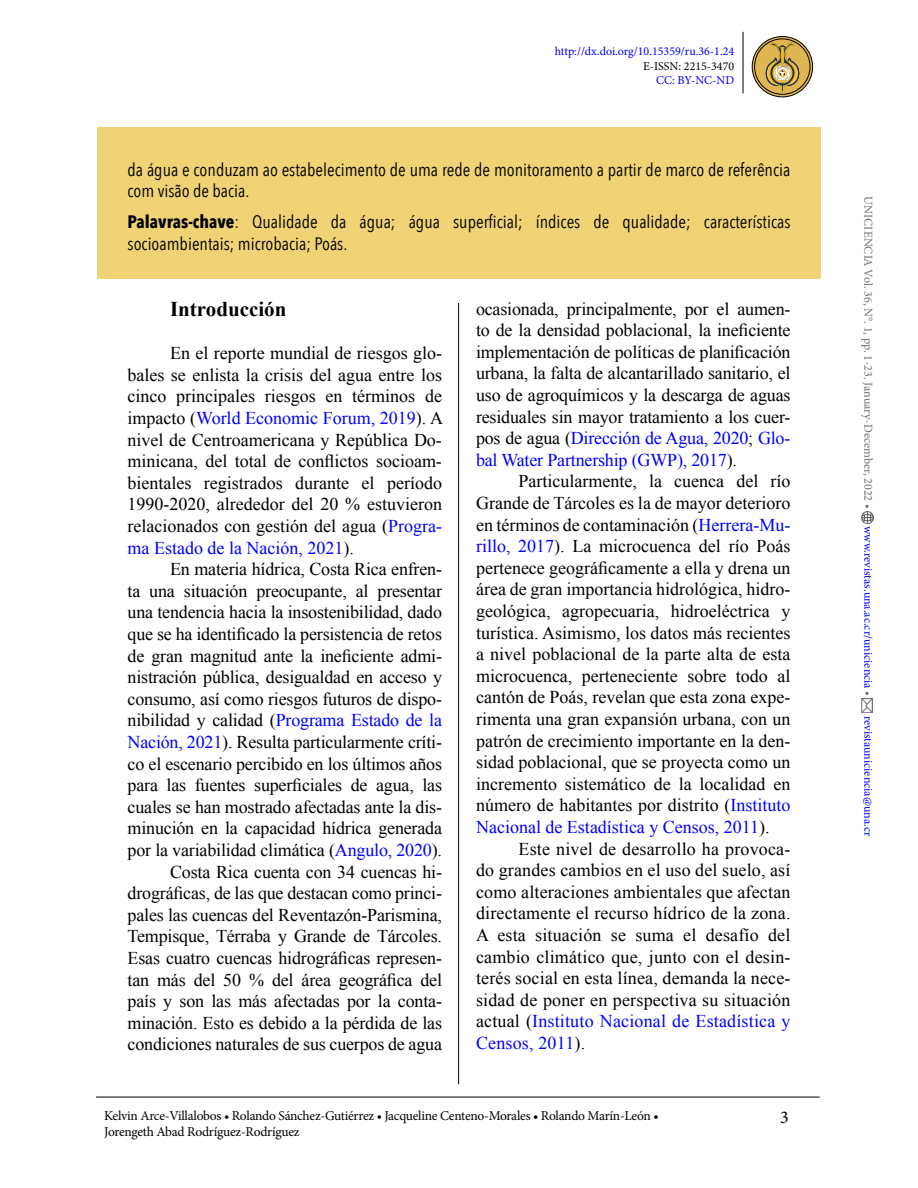
<style>
.page{position:relative;width:918px;height:1188px;background:#fff}
.page>*{position:absolute;margin:0;border:0;box-sizing:border-box;transform-origin:0 0}
.t1{font:700 21px "Times New Roman";color:#000}
.t2{font:18px/21.6px "Times New Roman";letter-spacing:-.01em;color:#000;text-align:justify}
.t3{font:18px/21.6px "Avenir Next Condensed";color:#000}
.t4{font:18px "Minion Pro";color:#000}
.t5{font:13.5px/16.2px "Minion Pro";letter-spacing:-.02em;color:#000}
.t6{font:12px "Minion Pro";color:#00f}
.t7{font:12px "Minion Pro";color:#706f6f}
.t8{font:12px "Minion Pro";color:#000}
.s1{font-weight:700}
.s2{color:#00f}
.s3{color:#706f6f}
</style>
<div class="page">
<hr style="left:743px;top:32px;width:1px;height:61px;background:#000">
<hr style="left:458px;top:110px;width:1px;height:974px;background:#000">
<svg style="left:862px;top:511px;width:12px;height:12px"></svg>
<img style="left:862px;top:699px;width:10px;height:14px">
<hr style="left:96px;top:1097px;width:724px;height:1px;background:#000">
<svg style="left:752px;top:37px;width:61px;height:60px"></svg>
<div style="left:754px;top:39px;width:56px;height:56px;border:1px solid #000;border-radius:50%"></div>
<div style="left:752px;top:36px;width:61px;height:61px;border:1px solid #000;border-radius:50%"></div>
<svg style="left:766px;top:42px;width:33px;height:50px;background:#bc9f53"></svg>
<div style="left:433px;top:106px;width:52px;height:196px;background:#fff"></div>
<div style="left:97px;top:128px;width:724px;height:151px;background:#efd375"></div>
<p class="t6" style="left:555px;top:44px;width:181px">http://dx.doi.org/10.15359/ru.36-1.24</p>
<p class="t8" style="left:643px;top:58px;width:93px">E-ISSN: 2215-3470</p>
<p class="t6" style="left:656px;top:72px;width:80px">CC: BY-NC-ND</p>
<p class="t3" style="left:128px;top:158px;width:664px">da água e conduzam ao estabelecimento de uma rede de monitoramento a partir de marco de referência com visão de bacia.</p>
<p class="t3" style="left:128px;top:210px;width:664px"><span class="s1">Palavras-chave</span>: Qualidade da água; água superficial; índices de qualidade; características socioambientais; microbacia; Poás.</p>
<p class="t1" style="left:170px;top:295px;width:118px">Introducción</p>
<p class="t2" style="left:128px;top:342px;width:317px;text-indent:43px">En el reporte mundial de riesgos glo&shy;bales se enlista la crisis del agua entre los cinco principales riesgos en términos de impacto (<span class="s2">World Economic Forum, 2019</span>). A nivel de Centroamericana y República Do&shy;minicana, del total de conflictos socioam&shy;bientales registrados durante el período 1990-2020, alrededor del 20 % estuvieron relacionados con gestión del agua (<span class="s2">Progra&shy;ma Estado de la Nación, 2021</span>).</p>
<p class="t2" style="left:128px;top:558px;width:316px;text-align:right">En materia hídrica, Costa Rica enfren-<br>ta una situación preocupante, al presentar una tendencia hacia la insostenibilidad, dado que se ha identificado la persistencia de retos de gran magnitud ante la ineficiente admi&shy;nistración pública, desigualdad en acceso y consumo, así como riesgos futuros de dispo&shy;nibilidad y calidad (<span class="s2">Programa Estado de la Nación, 2021</span>). Resulta particularmente críti&shy;co el escenario percibido en los últimos años para las fuentes superficiales de agua, las cuales se han mostrado afectadas ante la dis&shy;minución en la capacidad hídrica generada por la variabilidad climática (<span class="s2">Angulo, 2020</span>).<br>Costa Rica cuenta con 34 cuencas hi&shy;drográficas, de las que destacan como princi&shy;pales las cuencas del Reventazón-Parismina, Tempisque, Térraba y Grande de Tárcoles.<br>Esas cuatro cuencas hidrográficas represen&shy;tan más del 50 % del área geográfica del país y son las más afectadas por la conta&shy;minación. Esto es debido a la pérdida de las condiciones naturales de sus cuerpos de agua</p>
<p class="t2" style="left:476px;top:297px;width:316px">ocasionada, principalmente, por el aumen&shy;to de la densidad poblacional, la ineficiente implementación de políticas de planificación urbana, la falta de alcantarillado sanitario, el uso de agroquímicos y la descarga de aguas residuales sin mayor tratamiento a los cuer&shy;pos de agua (<span class="s2">Dirección de Agua, 2020</span>; <span class="s2">Glo&shy;bal Water Partnership (GWP), 2017</span>).</p>
<p class="t2" style="left:476px;top:470px;width:316px;text-indent:43px">Particularmente, la cuenca del río Grande de Tárcoles es la de mayor deterioro en términos de contaminación (<span class="s2">Herrera-Mu&shy;rillo, 2017</span>). La microcuenca del río Poás pertenece geográficamente a ella y drena un área de gran importancia hidrológica, hidro&shy;geológica, agropecuaria, hidroeléctrica y turística. Asimismo, los datos más recientes a nivel poblacional de la parte alta de esta microcuenca, perteneciente sobre todo al cantón de Poás, revelan que esta zona expe&shy;rimenta una gran expansión urbana, con un patrón de crecimiento importante en la den&shy;sidad poblacional, que se proyecta como un incremento sistemático de la localidad en número de habitantes por distrito (<span class="s2">Instituto Nacional de Estadística y Censos, 2011</span>).</p>
<p class="t2" style="left:476px;top:837px;width:316px;text-indent:43px">Este nivel de desarrollo ha provoca&shy;do grandes cambios en el uso del suelo, así como alteraciones ambientales que afectan directamente el recurso hídrico de la zona.<br>A esta situación se suma el desafío del cambio climático que, junto con el desin&shy;terés social en esta línea, demanda la nece&shy;sidad de poner en perspectiva su situación actual (<span class="s2">Instituto Nacional de Estadística y Censos, 2011</span>).</p>
<p class="t5" style="left:104px;top:1107px;width:556px">Kelvin Arce-Villalobos • Rolando Sánchez-Gutiérrez • Jacqueline Centeno-Morales • Rolando Marín-León •<br>Jorengeth Abad Rodríguez-Rodríguez</p>
<p class="t4" style="left:780px;top:1105px;width:10px">3</p>
<p class="t7" style="left:876px;top:196px;width:314px;rotate:90deg">UNICIENCIA Vol. 36, N°. 1, pp. 1-23. January-December, 2022 •</p>
<p class="t6" style="left:876px;top:526px;width:172px;rotate:90deg">www.revistas.una.ac.cr/uniciencia <span class="s3">•</span></p>
<p class="t6" style="left:876px;top:716px;width:122px;rotate:90deg">revistauniciencia@una.cr</p>
</div>
